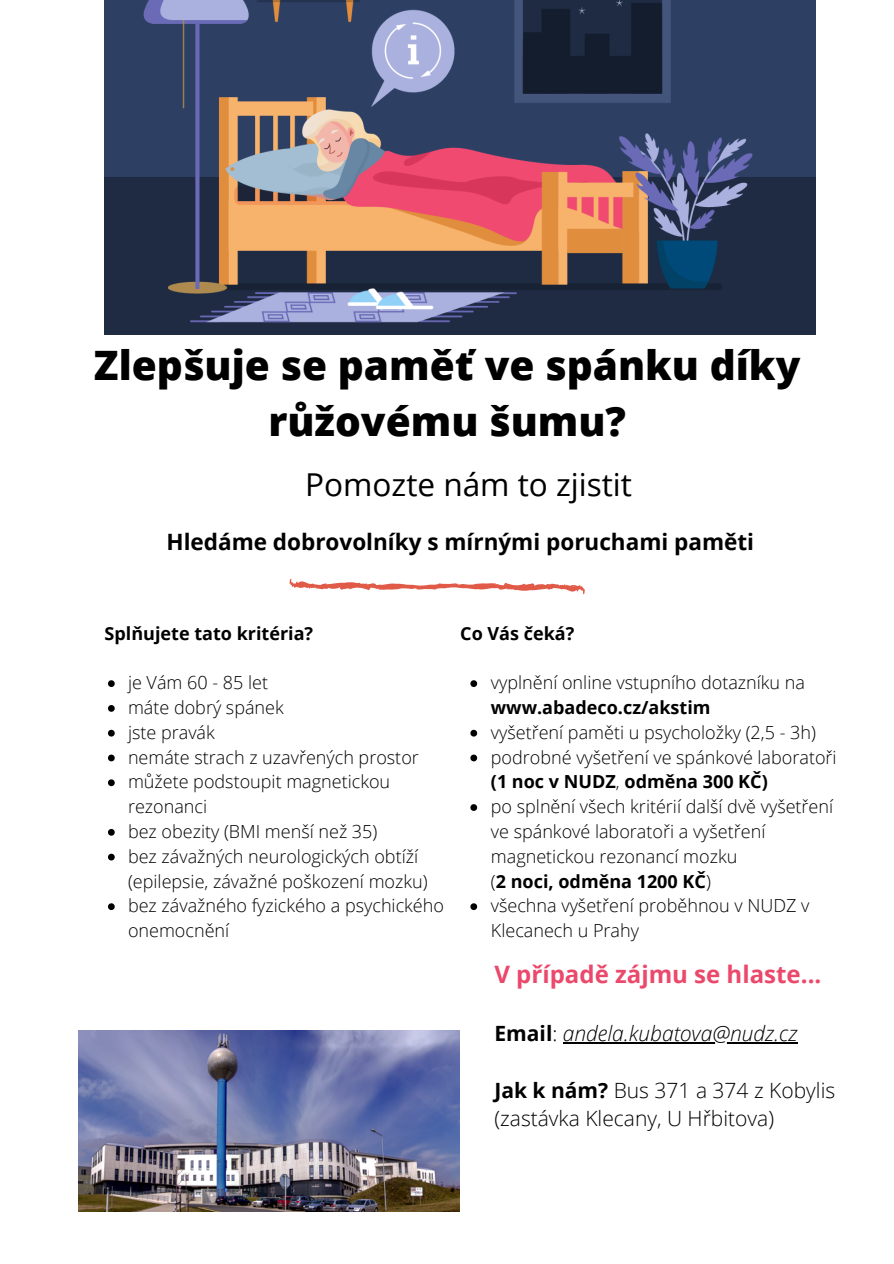
<style>
.page{position:relative;width:894px;height:1264px;background:#fff}
.page>*{position:absolute;margin:0;border:0;box-sizing:border-box;transform-origin:0 0}
.t1{font:800 40.5px/56.6px "Open Sans";color:#000;text-align:center}
.t2{font:31.5px "Open Sans";color:#000}
.t3{font:700 24px "Open Sans";color:#eb496c}
.t4{font:700 22.5px "Open Sans";color:#000}
.t5{font:300 21px/28.3px "Open Sans";color:#000}
.t6{font:italic 300 21px "Open Sans";color:#000}
.t7{font:300 18px/24.8px "Open Sans";color:#000}
.t8{font:700 18px "Open Sans";color:#000}
.s1{font-weight:700}
.s2{font-weight:300}
.s3{font-weight:700;font-style:normal}
.s4{font-style:normal}
</style>
<div class="page">
<img style="left:79px;top:1030px;width:380px;height:181px">
<svg style="left:289px;top:578px;width:296px;height:16px"></svg>
<img style="left:105px;top:0;width:710px;height:334px">
<svg style="left:108px;top:680px;width:7px;height:7px"></svg>
<svg style="left:108px;top:705px;width:7px;height:6px"></svg>
<svg style="left:108px;top:729px;width:7px;height:7px"></svg>
<svg style="left:108px;top:754px;width:7px;height:7px"></svg>
<svg style="left:108px;top:779px;width:7px;height:7px"></svg>
<svg style="left:108px;top:829px;width:7px;height:6px"></svg>
<svg style="left:108px;top:853px;width:7px;height:7px"></svg>
<svg style="left:108px;top:903px;width:7px;height:7px"></svg>
<svg style="left:470px;top:680px;width:7px;height:7px"></svg>
<svg style="left:470px;top:729px;width:7px;height:7px"></svg>
<svg style="left:470px;top:754px;width:7px;height:7px"></svg>
<svg style="left:470px;top:804px;width:7px;height:7px"></svg>
<svg style="left:470px;top:903px;width:7px;height:7px"></svg>
<hr style="left:562px;top:1042px;width:235px;height:1px;background:#000">
<h1 class="t1" style="left:94px;top:336px;width:707px">Zlepšuje se paměť ve spánku díky růžovému šumu?</h1>
<h2 class="t2" style="left:305px;top:462px;width:328px">Pomozte nám to zjistit</h2>
<p class="t4" style="left:166px;top:525px;width:589px">Hledáme dobrovolníky s mírnými poruchami paměti</p>
<p class="t8" style="left:105px;top:620px;width:210px">Splňujete tato kritéria?</p>
<p class="t7" style="left:128px;top:670px;width:317px">je Vám 60 - 85 let<br>máte dobrý spánek<br>jste pravák<br>nemáte strach z uzavřených prostor můžete podstoupit magnetickou rezonanci<br>bez obezity (BMI menší než 35)<br>bez závažných neurologických obtíží (epilepsie, závažné poškození mozku) bez závažného fyzického a psychického onemocnění</p>
<p class="t8" style="left:460px;top:620px;width:116px">Co Vás čeká?</p>
<p class="t7" style="left:490px;top:670px;width:315px">vyplnění online vstupního dotazníku na</p>
<p class="t8" style="left:490px;top:694px;width:221px">www.abadeco.cz/akstim</p>
<p class="t7" style="left:490px;top:719px;width:347px">vyšetření paměti u psycholožky (2,5 - 3h) podrobné vyšetření ve spánkové laboratoři <span class="s1">(1 noc v NUDZ</span>, <span class="s1">odměna 300 KČ)<br></span>po splnění všech kritérií další dvě vyšetření ve spánkové laboratoři a vyšetření magnetickou rezonancí mozku</p>
<p class="t7" style="left:490px;top:893px;width:320px">všechna vyšetření proběhnou v NUDZ v<br>Klecanech u Prahy</p>
<p class="t8" style="left:490px;top:868px;width:221px"><span class="s2">(</span>2 noci, odměna 1200 KČ<span class="s2">)</span></p>
<h3 class="t3" style="left:494px;top:957px;width:328px">V případě zájmu se hlaste...</h3>
<p class="t6" style="left:494px;top:1018px;width:304px"><span class="s3">Email</span><span class="s4">:</span> andela.kubatova@nudz.cz</p>
<p class="t5" style="left:494px;top:1075px;width:342px"><span class="s1">Jak k nám?</span> Bus 371 a 374 z Kobylis (zastávka Klecany, U Hřbitova)</p>
</div>
